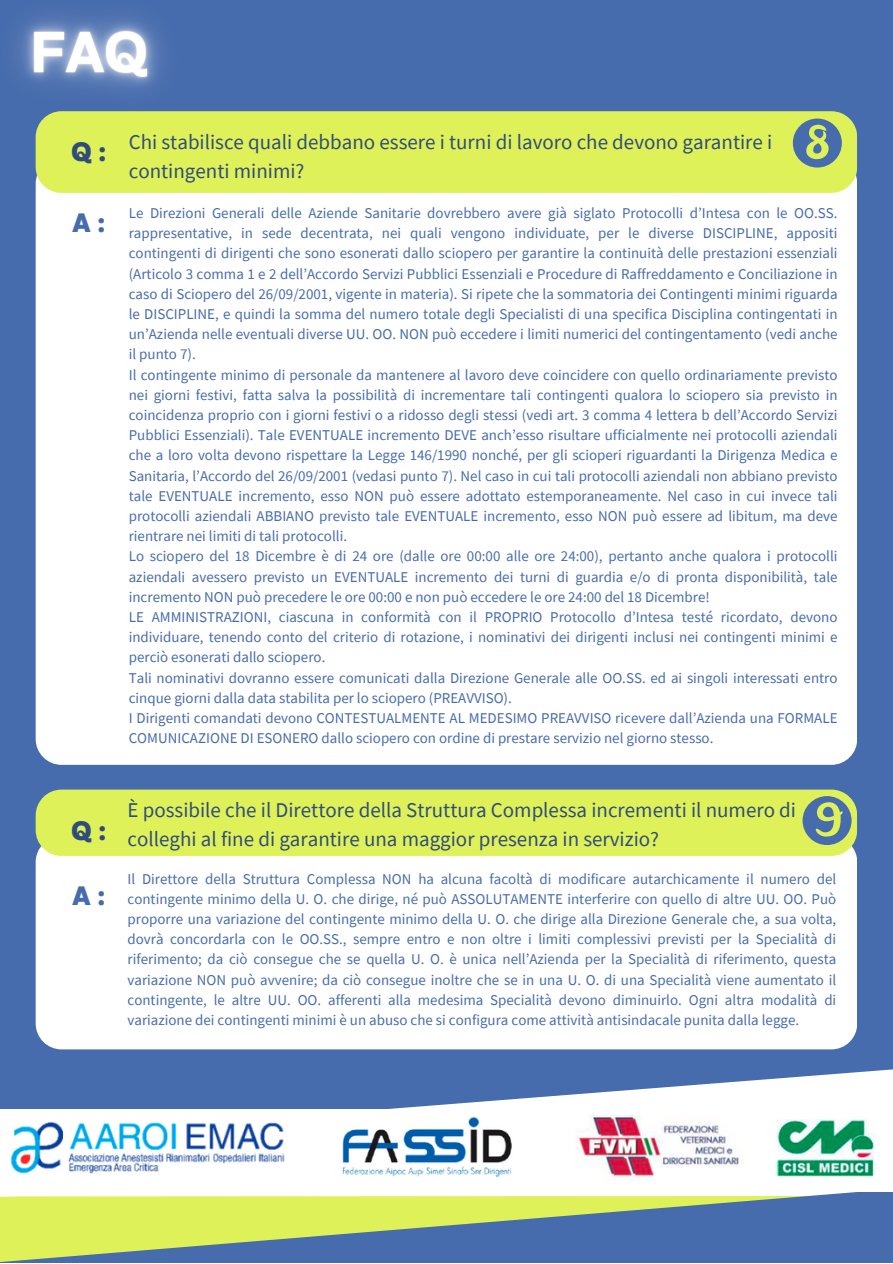
<style>
.page{position:relative;width:893px;height:1264px;background:#fff}
.page>*{position:absolute;margin:0;border:0;box-sizing:border-box;transform-origin:0 0}
.t1{font:700 25.5px "Cy Grotesk Key";color:#304c7d}
.t2{font:700 25.5px "Cy Grotesk Key";color:#476cad}
.t3{font:21px/29.2px "Source Sans Pro";color:#304c7d}
.t4{font:15px/20.2px "Source Sans Pro";color:#476cad;text-align:justify}
</style>
<div class="page">
<div style="left:0;top:0;width:892px;height:1007px;background:#476cad"></div>
<svg style="left:0;top:925px;width:892px;height:184px;fill:#476cad"></svg>
<svg style="left:0;top:1192px;width:892px;height:70px;fill:#476cad"></svg>
<img style="left:10px;top:1114px;width:865px;height:67px">
<div style="left:36px;top:158px;width:821px;height:606px;background:#fff;border-radius:26px"></div>
<div style="left:36px;top:111px;width:821px;height:82px;background:#dff158;border-radius:26px"></div>
<div style="left:36px;top:836px;width:821px;height:213px;background:#fff;border-radius:26px"></div>
<div style="left:36px;top:789px;width:821px;height:66px;background:#dff158;border-radius:26px"></div>
<svg style="left:792px;top:118px;width:49px;height:49px"></svg>
<svg style="left:802px;top:796px;width:49px;height:49px"></svg>
<img style="left:19px;top:18px;width:193px;height:130px">
<p class="t1" style="left:71px;top:136px;width:36px">Q :</p>
<p class="t2" style="left:72px;top:206px;width:34px">A :</p>
<p class="t3" style="left:129px;top:127px;width:645px">Chi stabilisce quali debbano essere i turni di lavoro che devono garantire i contingenti minimi?</p>
<p class="t4" style="left:129px;top:202px;width:710px">Le Direzioni Generali delle Aziende Sanitarie dovrebbero avere già siglato Protocolli d’Intesa con le OO.SS. rappresentative, in sede decentrata, nei quali vengono individuate, per le diverse DISCIPLINE, appositi contingenti di dirigenti che sono esonerati dallo sciopero per garantire la continuità delle prestazioni essenziali (Articolo 3 comma 1 e 2 dell’Accordo Servizi Pubblici Essenziali e Procedure di Raffreddamento e Conciliazione in caso di Sciopero del 26/09/2001, vigente in materia). Si ripete che la sommatoria dei Contingenti minimi riguarda le DISCIPLINE, e quindi la somma del numero totale degli Specialisti di una specifica Disciplina contingentati in un’Azienda nelle eventuali diverse UU. OO. NON può eccedere i limiti numerici del contingentamento (vedi anche il punto 7).</p>
<p class="t4" style="left:129px;top:364px;width:710px">Il contingente minimo di personale da mantenere al lavoro deve coincidere con quello ordinariamente previsto nei giorni festivi, fatta salva la possibilità di incrementare tali contingenti qualora lo sciopero sia previsto in coincidenza proprio con i giorni festivi o a ridosso degli stessi (vedi art. 3 comma 4 lettera b dell’Accordo Servizi Pubblici Essenziali). Tale EVENTUALE incremento DEVE anch’esso risultare ufficialmente nei protocolli aziendali che a loro volta devono rispettare la Legge 146/1990 nonché, per gli scioperi riguardanti la Dirigenza Medica e Sanitaria, l’Accordo del 26/09/2001 (vedasi punto 7). Nel caso in cui tali protocolli aziendali non abbiano previsto tale EVENTUALE incremento, esso NON può essere adottato estemporaneamente. Nel caso in cui invece tali protocolli aziendali ABBIANO previsto tale EVENTUALE incremento, esso NON può essere ad libitum, ma deve rientrare nei limiti di tali protocolli.</p>
<p class="t4" style="left:129px;top:546px;width:710px">Lo sciopero del 18 Dicembre è di 24 ore (dalle ore 00:00 alle ore 24:00), pertanto anche qualora i protocolli aziendali avessero previsto un EVENTUALE incremento dei turni di guardia e/o di pronta disponibilità, tale incremento NON può precedere le ore 00:00 e non può eccedere le ore 24:00 del 18 Dicembre!</p>
<p class="t4" style="left:129px;top:606px;width:710px">LE AMMINISTRAZIONI, ciascuna in conformità con il PROPRIO Protocollo d’Intesa testé ricordato, devono individuare, tenendo conto del criterio di rotazione, i nominativi dei dirigenti inclusi nei contingenti minimi e perciò esonerati dallo sciopero.</p>
<p class="t4" style="left:129px;top:667px;width:710px">Tali nominativi dovranno essere comunicati dalla Direzione Generale alle OO.SS. ed ai singoli interessati entro cinque giorni dalla data stabilita per lo sciopero (PREAVVISO).</p>
<p class="t4" style="left:129px;top:707px;width:710px">I Dirigenti comandati devono CONTESTUALMENTE AL MEDESIMO PREAVVISO ricevere dall’Azienda una FORMALE<br>COMUNICAZIONE DI ESONERO dallo sciopero con ordine di prestare servizio nel giorno stesso.</p>
<p class="t3" style="left:127px;top:794px;width:670px">È possibile che il Direttore della Struttura Complessa incrementi il numero di</p>
<p class="t1" style="left:71px;top:814px;width:36px">Q :</p>
<p class="t3" style="left:127px;top:824px;width:533px">colleghi al fine di garantire una maggior presenza in servizio?</p>
<p class="t2" style="left:72px;top:879px;width:34px">A :</p>
<p class="t4" style="left:127px;top:868px;width:710px">Il Direttore della Struttura Complessa NON ha alcuna facoltà di modificare autarchicamente il numero del contingente minimo della U. O. che dirige, né può ASSOLUTAMENTE interferire con quello di altre UU. OO. Può proporre una variazione del contingente minimo della U. O. che dirige alla Direzione Generale che, a sua volta, dovrà concordarla con le OO.SS., sempre entro e non oltre i limiti complessivi previsti per la Specialità di riferimento; da ciò consegue che se quella U. O. è unica nell’Azienda per la Specialità di riferimento, questa variazione NON può avvenire; da ciò consegue inoltre che se in una U. O. di una Specialità viene aumentato il contingente, le altre UU. OO. afferenti alla medesima Specialità devono diminuirlo. Ogni altra modalità di variazione dei contingenti minimi è un abuso che si configura come attività antisindacale punita dalla legge.</p>
</div>
